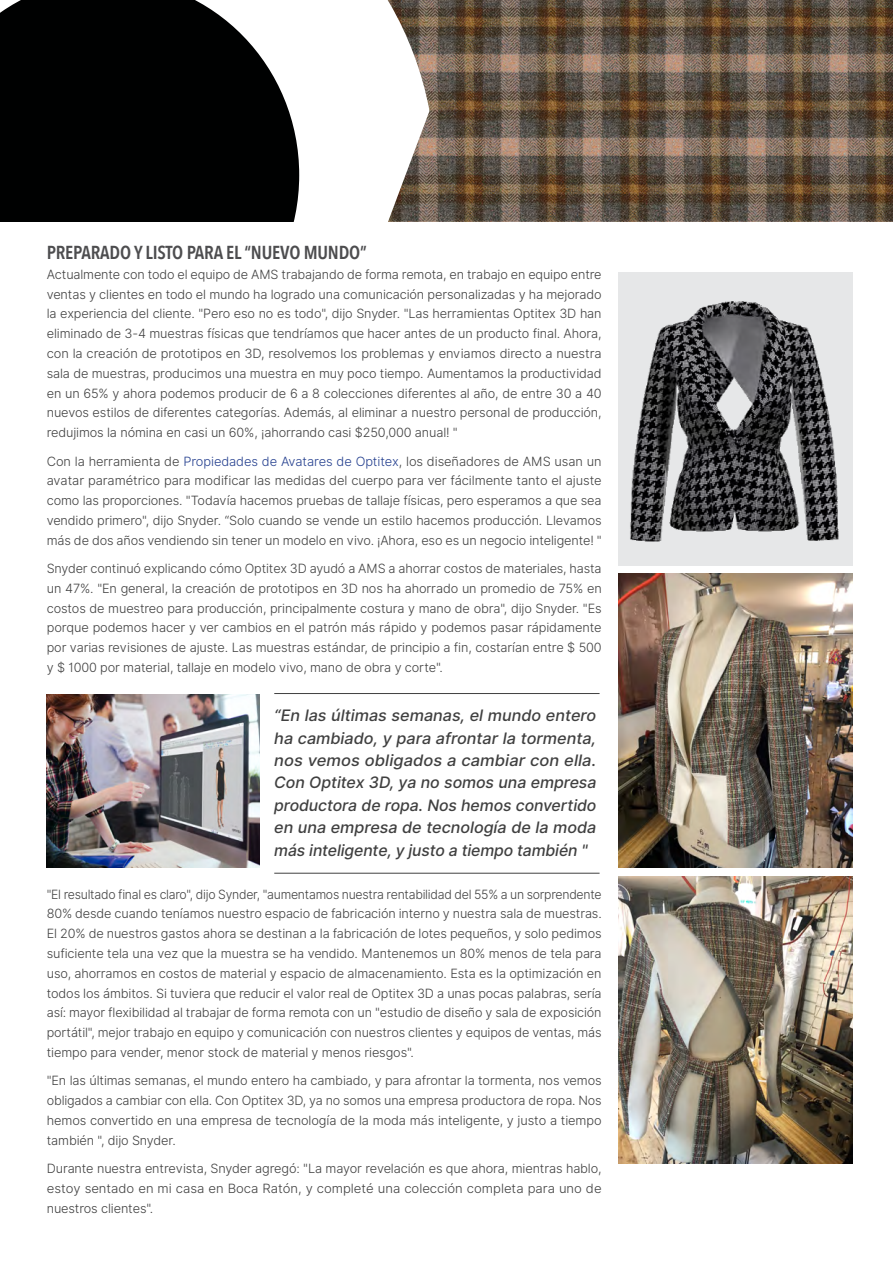
<style>
.page{position:relative;width:893px;height:1263px;background:#fff}
.page>*{position:absolute;margin:0;border:0;box-sizing:border-box;transform-origin:0 0}
.t1{font:600 18.75px "Avenir Next Condensed";letter-spacing:-.01em;color:#4d4d4f}
.t2{font:italic 500 15.75px/22.5px "Inter UI";letter-spacing:-.01em;color:#404040;text-align:justify}
.t3{font:300 12.75px/19.8px "Inter UI";letter-spacing:-.01em;color:#404040;text-align:justify}
.s1{color:#25408f}
</style>
<div class="page">
<div style="left:618px;top:272px;width:235px;height:294px;background:#e6e7e8"></div>
<img style="left:429px;top:0;width:464px;height:221px">
<svg style="left:0;top:0;width:429px;height:221px;fill:#000101"></svg>
<img style="left:630px;top:301px;width:209px;height:241px">
<img style="left:618px;top:574px;width:235px;height:293px">
<img style="left:618px;top:877px;width:235px;height:286px">
<img style="left:47px;top:694px;width:212px;height:174px">
<hr style="left:274px;top:693px;width:326px;height:1px;background:#404040">
<hr style="left:274px;top:873px;width:326px;height:1px;background:#404040">
<h1 class="t1" style="left:47px;top:236px;width:322px">PREPARADO Y LISTO PARA EL “NUEVO MUNDO“</h1>
<p class="t3" style="left:47px;top:264px;width:556px">Actualmente con todo el equipo de AMS trabajando de forma remota, en trabajo en equipo entre ventas y clientes en todo el mundo ha logrado una comunicación personalizadas y ha mejorado la experiencia del cliente ". Pero eso no es todo ," dijo Snyder ". Las herramientas Optitex 3D han eliminado de 3-4 muestras físicas que tendríamos que hacer antes de un producto final. Ahora, con la creación de prototipos en 3D, resolvemos los problemas y enviamos directo a nuestra sala de muestras, producimos una muestra en muy poco tiempo. Aumentamos la productividad en un 65% y ahora podemos producir de 6 8a colecciones diferentes al año, de entre 30 a 40 nuevos estilos de diferentes categorías. Además, al eliminar a nuestro personal de producción, redujimos la nómina en casi un 60%, ¡ahorrando casi $250,000 anual "!</p>
<p class="t3" style="left:47px;top:451px;width:556px">Con la herramienta de <span class="s1">Propiedades de Avatares de Optitex</span>, los diseñadores de AMS usan un avatar paramétrico para modificar las medidas del cuerpo para ver fácilmente tanto el ajuste como las proporciones ". Todavía hacemos pruebas de tallaje físicas, pero esperamos a que sea vendido primero ," dijo Snyder “. Solo cuando se vende un estilo hacemos producción. Llevamos más de dos años vendiendo sin tener un modelo en vivo ¡. Ahora, eso es un negocio inteligente "!</p>
<p class="t3" style="left:47px;top:559px;width:556px">Snyder continuó explicando cómo Optitex 3D ayudó a AMS a ahorrar costos de materiales, hasta un 47%. "En general la, creación de prototipos en 3D nos ha ahorrado un promedio de 75% en costos de muestreo para producción, principalmente costura y mano de obra ," dijo Snyder ". Es porque podemos hacer y ver cambios en el patrón más rápido y podemos pasar rápidamente por varias revisiones de ajuste. Las muestras estándar, de principio a fin, costarían entre $ 500<br>$y 1000 por material, tallaje en modelo vivo, mano de obra y corte ."</p>
<p class="t2" style="left:274px;top:704px;width:324px">“En las últimas semanas, el mundo entero ha cambiado y, para afrontar la tormenta, nos vemos obligados a cambiar con ella.<br>Con Optitex 3D, ya no somos una empresa productora de ropa. Nos hemos convertido en una empresa de tecnología de la moda más inteligente y, justo a tiempo también "</p>
<p class="t3" style="left:47px;top:884px;width:556px">"El resultado final es claro ," dijo Synder ", aumentamos nuestra rentabilidad del 55% a un sorprendente 80% desde cuando teníamos nuestro espacio de fabricación interno y nuestra sala de muestras.<br>El 20% de nuestros gastos ahora se destinan laa fabricación de lotes pequeños y, solo pedimos suficiente tela una vez que la muestra se ha vendido. Mantenemos un 80% menos de tela para uso, ahorramos en costos de material y espacio de almacenamiento. Esta es la optimización en todos los ámbitos. Si tuviera que reducir el valor real de Optitex 3D a unas pocas palabras, sería así: mayor flexibilidad al trabajar de forma remota con un "estudio de diseño y sala de exposición portátil ," mejor trabajo en equipo y comunicación con nuestros clientes y equipos de ventas, más tiempo para vender, menor stock de material y menos riesgos ."</p>
<p class="t3" style="left:47px;top:1071px;width:556px">"En las últimas semanas, el mundo entero ha cambiado y, para afrontar la tormenta, nos vemos obligados a cambiar con ella. Con Optitex 3D, ya no somos una empresa productora de ropa. Nos hemos convertido en una empresa de tecnología de la moda más inteligente y, justo a tiempo también ," dijo Snyder.</p>
<p class="t3" style="left:47px;top:1158px;width:556px">Durante nuestra entrevista, Snyder agregó ": La mayor revelación es que ahora, mientras hablo, estoy sentado en mi casa en Boca Ratón y, completé una colección completa para uno de nuestros clientes ."</p>
</div>
